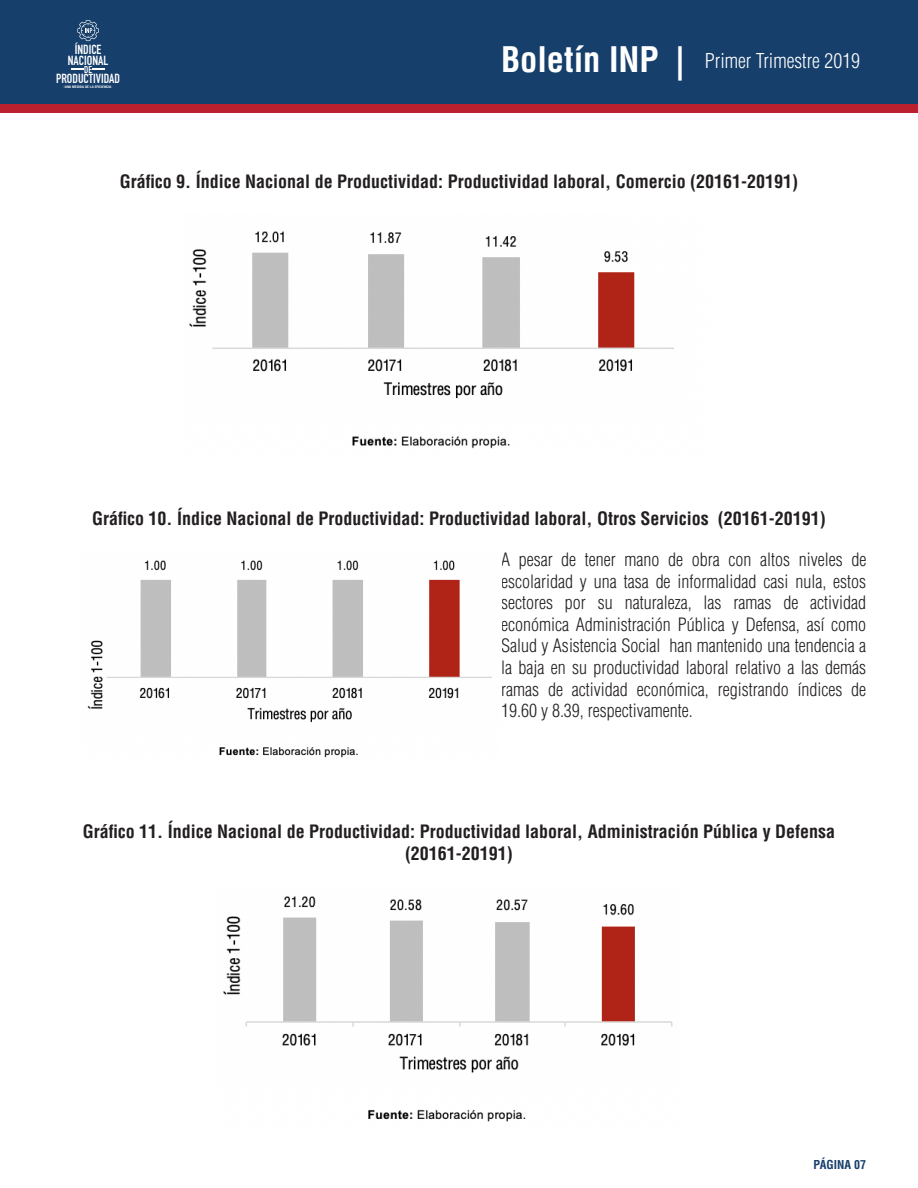
<style>
.page{position:relative;width:918px;height:1188px;background:#fff}
.page>*{position:absolute;margin:0;border:0;box-sizing:border-box;transform-origin:0 0}
.t1{font:300 condensed 19.95px "Helvetica LT Std";color:#fff}
.t2{font:300 condensed 18px/21.6px "Helvetica LT Std";color:#231f20;text-align:justify}
.t3{font:700 condensed 18px/21.6px "Helvetica LT Std";color:#231f20;text-align:center}
.t4{font:700 13.05px/10.8px "DIN Condensed";color:#fff;text-align:center}
.t5{font:700 condensed 12px "Helvetica LT Std";color:#173f6b}
.t6{font:700 9.75px "DIN Condensed";color:#fff}
.t7{font:700 condensed 3.3px "Helvetica LT Std";letter-spacing:.01em;color:#fff;scale:1.09 1}
.s1{font-weight:700;font-size:34.35px}
</style>
<div class="page">
<div style="left:0;top:0;width:918px;height:105px;background:#173f6b"></div>
<div style="left:0;top:105px;width:918px;height:8px;background:#bc202e"></div>
<svg style="left:77px;top:20px;width:22px;height:21px"></svg>
<svg style="left:71px;top:68px;width:13px;height:2px"></svg>
<svg style="left:93px;top:68px;width:12px;height:2px"></svg>
<img style="left:189px;top:231px;width:485px;height:218px">
<img style="left:87px;top:560px;width:405px;height:198px">
<img style="left:223px;top:896px;width:450px;height:226px">
<p class="t4" style="left:68px;top:44px;width:42px">ÍNDICE<br>NACIONAL</p>
<p class="t4" style="left:56px;top:73px;width:65px">PRODUCTIVIDAD</p>
<p class="t6" style="left:84px;top:63px;width:9px">DE</p>
<p class="t7" style="left:64px;top:84px;width:46px">-UNA MEDIDA DE LA EFICIENCIA-</p>
<p class="t1" style="left:501px;top:48px;width:361px"><span class="s1">Boletín INP |</span> Primer Trimestre 2019</p>
<p class="t3" style="left:120px;top:171px;width:680px">Gráfico 9. Índice Nacional de Productividad: Productividad laboral, Comercio (20161-20191)</p>
<p class="t3" style="left:92px;top:507px;width:735px">Gráfico 10. Índice Nacional de Productividad: Productividad laboral, Otros Servicios (20161-20191)</p>
<p class="t2" style="left:501px;top:549px;width:367px">A pesar de tener mano de obra con altos niveles de escolaridad y una tasa de informalidad casi nula, estos sectores por su naturaleza, las ramas de actividad económica Administración Pública y Defensa, así como Salud y Asistencia Social han mantenido una tendencia a la baja en su productividad laboral relativo a las demás ramas de actividad económica, registrando índices de 19.60 y 8.39, respectivamente.</p>
<p class="t3" style="left:83px;top:821px;width:754px">Gráfico 11. Índice Nacional de Productividad: Productividad laboral, Administración Pública y Defensa (20161-20191)</p>
<p class="t5" style="left:814px;top:1157px;width:54px">PÁGINA 07</p>
</div>
